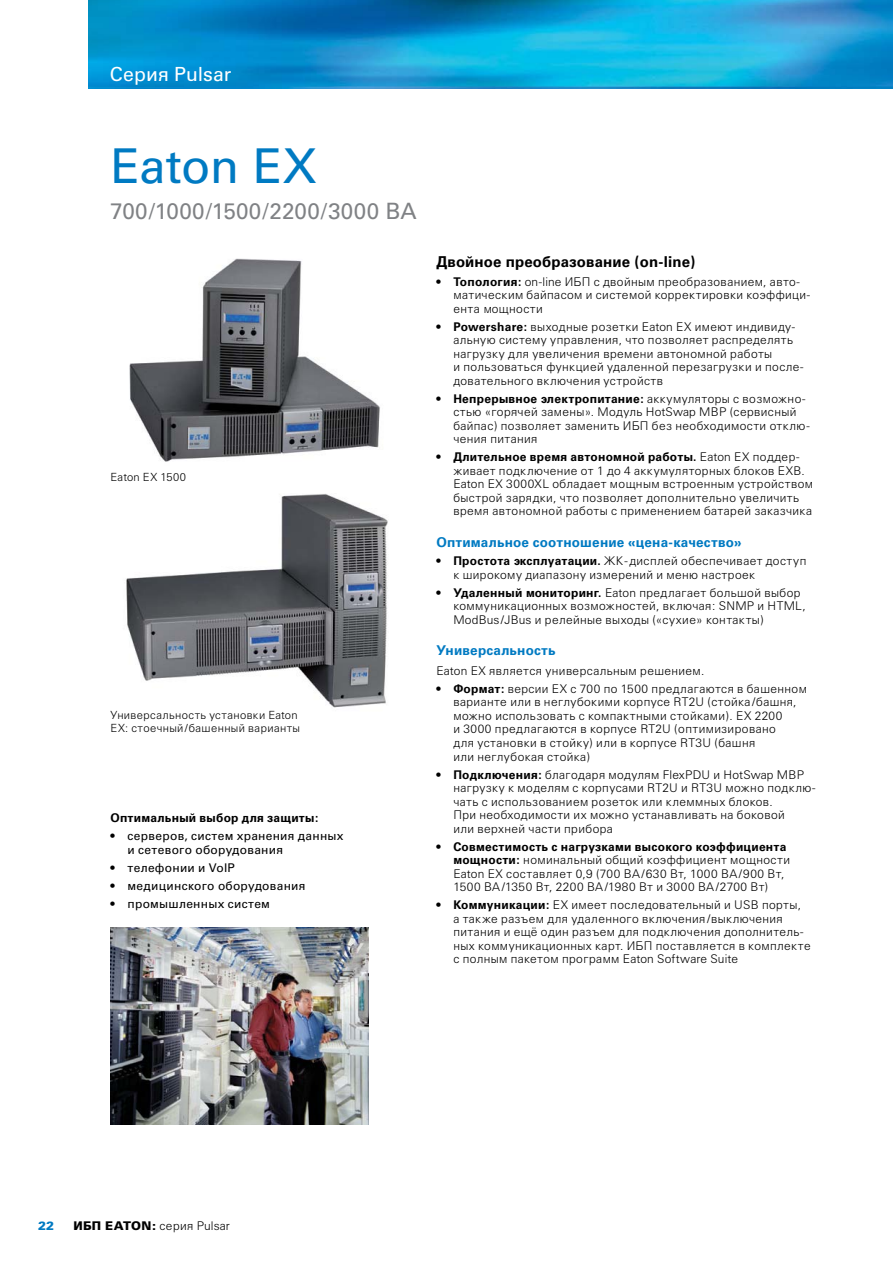
<style>
.page{position:relative;width:893px;height:1263px;background:#fff}
.page>*{position:absolute;margin:0;border:0;box-sizing:border-box;transform-origin:0 0}
.t1{font:48px "Univers Cyr";letter-spacing:-.01em;color:#007ac2}
.t2{font:22.5px "Univers Cyr";letter-spacing:.01em;color:#808285}
.t3{font:19.5px "Univers Cyr";color:#fff}
.t4{font:700 15px "Univers Cyr";letter-spacing:.01em;color:#000}
.t5{font:700 13.5px "Univers Cyr";letter-spacing:.015em;color:#007ac2}
.t6{font:300 12px/13.5px "Univers Cyr";letter-spacing:.035em;color:#000}
.t7{font:12px/13.5px "Univers Cyr";letter-spacing:.02em;color:#000}
.t8{font:700 12px "Univers Cyr";letter-spacing:.02em;color:#000}
.t9{font:300 12px "Univers Cyr";letter-spacing:.015em;color:#000}
.t10{font:900 12px "Univers Cyr";color:#007ac2}
.t11{font:300 11.25px/13.8px "Univers Cyr";letter-spacing:.035em;color:#000}
.t12{font:300 11.25px "Univers Cyr";letter-spacing:.015em;color:#000}
.s1{font-weight:700}
.s2{font-weight:900}
</style>
<div class="page">
<img style="left:88px;top:0;width:805px;height:88px">
<img style="left:126px;top:494px;width:262px;height:214px">
<img style="left:129px;top:258px;width:251px;height:204px">
<img style="left:111px;top:927px;width:258px;height:197px">
<h3 class="t3" style="left:110px;top:62px;width:123px">Серия Pulsar</h3>
<h1 class="t1" style="left:110px;top:138px;width:208px">Eaton EX</h1>
<h2 class="t2" style="left:110px;top:198px;width:308px">700/1000/1500/2200/3000 ВА</h2>
<p class="t12" style="left:111px;top:470px;width:77px">Eaton EX 1500</p>
<p class="t11" style="left:111px;top:708px;width:191px">Универсальность установки Eaton<br>EX: стоечный /башенный варианты</p>
<p class="t8" style="left:111px;top:810px;width:209px">оптимальный выбор для защиты:</p>
<p class="t7" style="left:128px;top:829px;width:218px;text-indent:-17px">• серверов, систем хранения данных и сетевого оборудования</p>
<p class="t7" style="left:111px;top:861px;width:126px">• телефонии и VoIP</p>
<p class="t7" style="left:111px;top:879px;width:196px">• медицинского оборудования</p>
<p class="t7" style="left:111px;top:897px;width:161px">• промышленных систем</p>
<p class="t4" style="left:436px;top:253px;width:261px">двойное преобразование (on-line)</p>
<p class="t6" style="left:453px;top:275px;width:358px;text-indent:-17px"><span class="s1">• Топология:</span> on-line ИБП с двойным преобразованием, авто&shy;матическим байпасом и системой корректировки коэффици&shy;ента мощности</p>
<p class="t6" style="left:453px;top:320px;width:352px;text-indent:-17px"><span class="s1">• Powershare:</span> выходные розетки Eaton EX имеют индивиду&shy;альную систему управления, что позволяет распределять нагрузку для увеличения времени автономной работы<br>и пользоваться функцией удаленной перезагрузки и после&shy;довательного включения устройств</p>
<p class="t6" style="left:453px;top:392px;width:358px;text-indent:-17px"><span class="s1">• непрерывное электропитание:</span> аккумуляторы с возможно&shy;стью «горячей замены». Модуль HotSwap MBP (сервисный байпас) позволяет заменить ИБП без необходимости отклю&shy;чения питания</p>
<p class="t6" style="left:453px;top:450px;width:361px;text-indent:-17px"><span class="s1">• длительное время автономной работы.</span> Eaton EX поддер&shy;живает подключение от 1 до 4 аккумуляторных блоков EXB.<br>Eaton EX 3000XL обладает мощным встроенным устройством быстрой зарядки, что позволяет дополнительно увеличить время автономной работы с применением батарей заказчика</p>
<p class="t5" style="left:436px;top:534px;width:307px">оптимальное соотношение «цена-качество»</p>
<p class="t6" style="left:453px;top:554px;width:354px;text-indent:-17px"><span class="s1">• Простота эксплуатации.</span> ЖК - дисплей обеспечивает доступ к широкому диапазону измерений и меню настроек</p>
<p class="t6" style="left:453px;top:586px;width:354px;text-indent:-17px"><span class="s1">• удаленный мониторинг.</span> Eaton предлагает большой выбор коммуникационных возможностей, включая: SNMP и HTML,<br>ModBus /JBus и релейные выходы («сухие» контакты)</p>
<p class="t5" style="left:436px;top:643px;width:121px">универсальность</p>
<p class="t6" style="left:436px;top:664px;width:269px">Eaton EX является универсальным решением.</p>
<p class="t6" style="left:453px;top:682px;width:355px;text-indent:-17px"><span class="s1">• Формат:</span> версии EX с 700 по 1500 предлагаются в башенном варианте или в неглубокими корпусе RT2U (стойка /башня, можно использовать с компактными стойками). EX 2200<br>и 3000 предлагаются в корпусе RT2U (оптимизировано<br>для установки в стойку) или в корпусе RT3U (башня<br>или неглубокая стойка)</p>
<p class="t6" style="left:453px;top:767px;width:364px;text-indent:-17px"><span class="s1">• Подключения:</span> благодаря модулям FlexPDU и HotSwap MBP нагрузку к моделям с корпусами RT2U и RT3U можно подклю&shy;чать с использованием розеток или клеммных блоков.<br>При необходимости их можно устанавливать на боковой<br>или верхней части прибора</p>
<p class="t6" style="left:453px;top:839px;width:338px;text-indent:-17px"><span class="s1">• совместимость с нагрузками высокого коэффициента мощности:</span> номинальный общий коэффициент мощности Eaton EX составляет 0,9 (700 ВА /630 Вт, 1000 ВА /900 Вт, 1500 ВА /1350 Вт, 2200 ВА /1980 Вт и 3000 ВА /2700 Вт)</p>
<p class="t6" style="left:453px;top:898px;width:359px;text-indent:-17px"><span class="s1">• коммуникации:</span> EX имеет последовательный и USB порты,<br>а также разъем для удаленного включения /выключения питания и ещё один разъем для подключения дополнитель&shy;ных коммуникационных карт. ИБП поставляется в комплекте с полным пакетом программ Eaton Software Suite</p>
<p class="t10" style="left:38px;top:1218px;width:18px">22</p>
<p class="t9" style="left:74px;top:1219px;width:158px"><span class="s2">ИБП EATON:</span> серия Pulsar</p>
</div>
